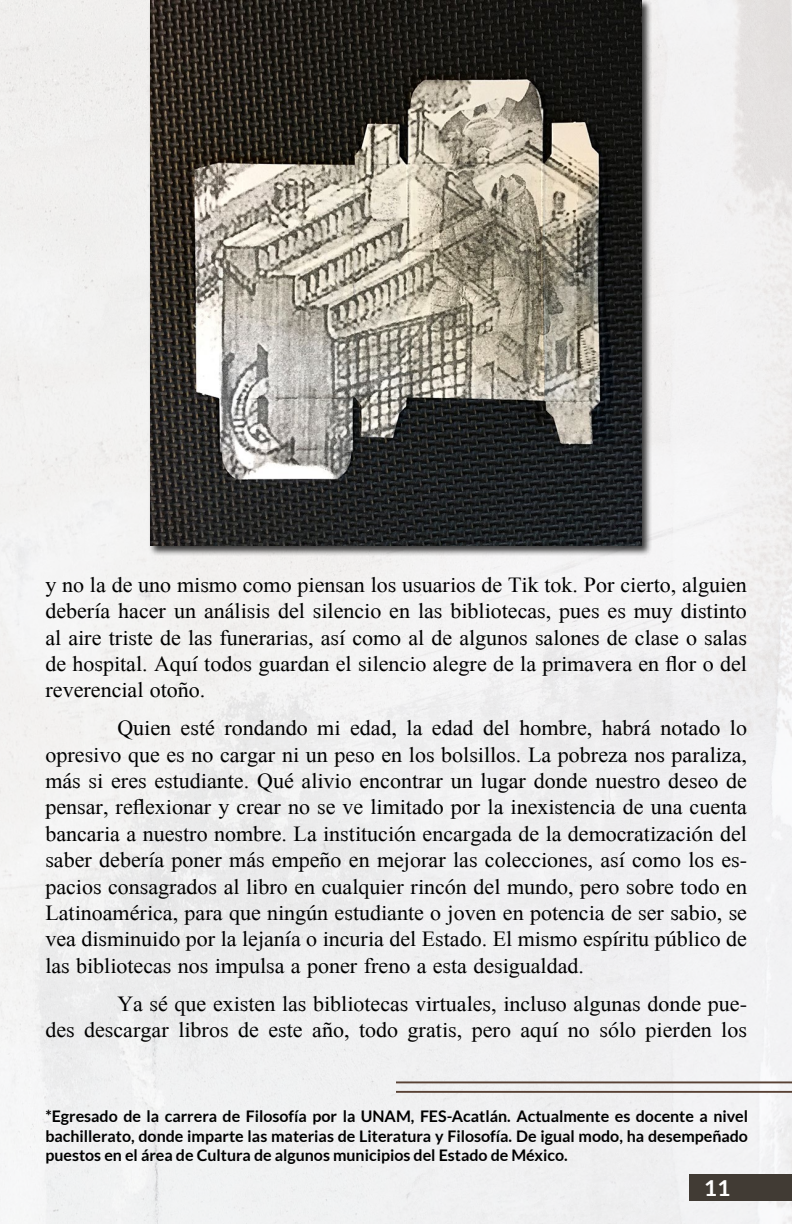
<style>
.page{position:relative;width:792px;height:1224px;background:#fff}
.page>*{position:absolute;margin:0;border:0;box-sizing:border-box;transform-origin:0 0}
.t1{font:22px/26.4px "Doulos SIL";color:#000;text-align:justify}
.t2{font:700 22px "Lato";color:#fff;scale:1.04 1}
.t3{font:700 16px/19.2px "Lato";color:#000;text-align:justify}
</style>
<div class="page">
<div style="left:689px;top:1174px;width:103px;height:27px;background:#413b34"></div>
<hr style="left:396px;top:1081px;width:396px;height:2px;background:#584134">
<hr style="left:396px;top:1091px;width:396px;height:2px;background:#584134">
<div style="left:148px;top:0;width:504px;height:556px;background:#000;opacity:.75"></div>
<img style="left:150px;top:0;width:492px;height:546px">
<p class="t1" style="left:45px;top:571px;width:703px">y no la de uno mismo como piensan los usuarios de Tik tok. Por cierto, alguien debería hacer un análisis del silencio en las bibliotecas, pues es muy distinto al aire triste de las funerarias, así como al de algunos salones de clase o salas de hospital. Aquí todos guardan el silencio alegre de la primavera en flor o del reverencial otoño.</p>
<p class="t1" style="left:45px;top:714px;width:703px;text-indent:72px">Quien esté rondando mi edad, la edad del hombre, habrá notado lo opresivo que es no cargar ni un peso en los bolsillos. La pobreza nos paraliza, más si eres estudiante. Qué alivio encontrar un lugar donde nuestro deseo de pensar, reflexionar y crear no se ve limitado por la inexistencia de una cuenta bancaria a nuestro nombre. La institución encargada de la democratización del saber debería poner más empeño en mejorar las colecciones, así como los es&shy;pacios consagrados al libro en cualquier rincón del mundo, pero sobre todo en Latinoamérica, para que ningún estudiante o joven en potencia de ser sabio, se vea disminuido por la lejanía o incuria del Estado. El mismo espíritu público de las bibliotecas nos impulsa a poner freno a esta desigualdad.</p>
<p class="t1" style="left:45px;top:990px;width:703px;text-align:right">Ya sé que existen las bibliotecas virtuales, incluso algunas donde pue-<br>des descargar libros de este año, todo gratis, pero aquí no sólo pierden los</p>
<p class="t3" style="left:45px;top:1107px;width:704px">*Egresado de la carrera de Filosofía por la UNAM, FES-Acatlán. Actualmente es docente a nivel bachillerato, donde imparte las materias de Literatura y Filosofía. De igual modo, ha desempeñado puestos en el área de Cultura de algunos municipios del Estado de México.</p>
<p class="t2" style="left:704px;top:1175px;width:27px">11</p>
</div>
